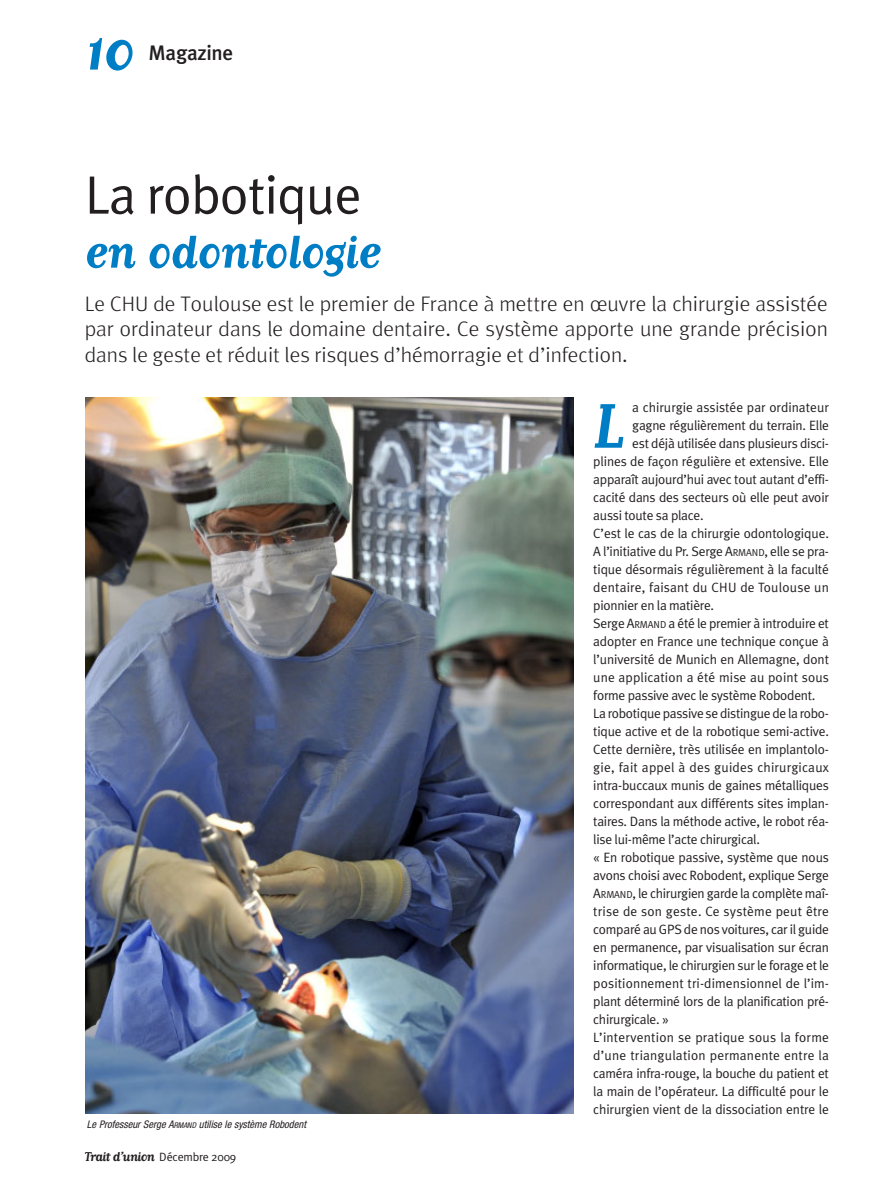
<style>
.page{position:relative;width:893px;height:1191px;background:#fff}
.page>*{position:absolute;margin:0;border:0;box-sizing:border-box;transform-origin:0 0}
.t1{font:700 73.8px "Matrix Script";color:#007ec5}
.t2{font:700 67.5px "Matrix Script";color:#007ec5}
.t3{font:700 54px "Matrix Script";letter-spacing:-.015em;color:#007ec5}
.t4{font:54px "Meta Plus Normal";letter-spacing:-.015em;color:#231f20}
.t5{font:300 21px/25.5px "Meta";color:#231f20;text-align:justify}
.t6{font:500 21px "Meta Plus";letter-spacing:-.015em;color:#231f20}
.t7{font:700 15px "Matrix Script";letter-spacing:-.04em;color:#231f20}
.t8{font:13.5px "Meta Plus Normal";letter-spacing:-.015em;color:#231f20}
.t9{font:13.5px "Meta Plus Normal";letter-spacing:.015em;color:#231f20}
.t10{font:13.5px "Meta Plus Normal";letter-spacing:.01em;color:#231f20}
.t11{font:italic condensed 10.5px "Helvetica Neue";color:#231f20}
.s1{font-size:10.2px}
.s2{font-size:7.8px}
.s3{font-family:"Meta Plus Normal";font-weight:400;font-size:12px}
</style>
<div class="page">
<img style="left:86px;top:397px;width:488px;height:716px">
<h2 class="t2" style="left:85px;top:7px;width:51px">10</h2>
<h3 class="t6" style="left:149px;top:42px;width:86px">Magazine</h3>
<h3 class="t4" style="left:85px;top:175px;width:278px">La robotique</h3>
<h3 class="t3" style="left:85px;top:217px;width:298px">en odontologie</h3>
<h3 class="t5" style="left:85px;top:293px;width:745px">Le CHU de Toulouse est le premier de France à mettre en œuvre la chirurgie assistée par ordinateur dans le domaine dentaire. Ce système apporte une grande précision dans le geste et réduit les risques d’hémorragie et d’infection.</h3>
<h1 class="t1" style="left:593px;top:379px;width:33px">L</h1>
<p class="t8" style="left:632px;top:402px;width:198px">a chirurgie assistée par ordinateur</p>
<p class="t8" style="left:632px;top:420px;width:198px">gagne régulièrement du terrain. Elle</p>
<p class="t8" style="left:632px;top:438px;width:198px">est déjà utilisée dans plusieurs disci-</p>
<p class="t8" style="left:593px;top:456px;width:237px">plines de façon régulière et extensive. Elle</p>
<p class="t8" style="left:593px;top:474px;width:237px">apparaît aujourd’hui avec tout autant d’effi-</p>
<p class="t8" style="left:593px;top:492px;width:237px">cacité dans des secteurs où elle peut avoir</p>
<p class="t8" style="left:593px;top:510px;width:112px">aussi toute sa place.</p>
<p class="t8" style="left:593px;top:528px;width:237px">C’est le cas de la chirurgie odontologique.</p>
<p class="t8" style="left:593px;top:546px;width:237px">A l’initiative du Pr. Serge A<span class="s1">RMAND</span>, elle se pra-</p>
<p class="t8" style="left:593px;top:564px;width:237px">tique désormais régulièrement à la faculté</p>
<p class="t9" style="left:593px;top:582px;width:237px">dentaire, faisant du CHU de Toulouse un</p>
<p class="t8" style="left:593px;top:600px;width:122px">pionnier en la matière.</p>
<p class="t8" style="left:593px;top:618px;width:237px">Serge A<span class="s1">RMAND</span> a été le premier à introduire et</p>
<p class="t8" style="left:593px;top:636px;width:237px">adopter en France une technique conçue à</p>
<p class="t8" style="left:593px;top:654px;width:237px">l’université de Munich en Allemagne, dont</p>
<p class="t10" style="left:593px;top:672px;width:237px">une application a été mise au point sous</p>
<p class="t8" style="left:593px;top:690px;width:224px">forme passive avec le système Robodent.</p>
<p class="t8" style="left:593px;top:708px;width:237px">La robotique passive se distingue de la robo-</p>
<p class="t8" style="left:593px;top:726px;width:237px">tique active et de la robotique semi-active.</p>
<p class="t8" style="left:593px;top:744px;width:237px">Cette dernière, très utilisée en implantolo-</p>
<p class="t9" style="left:593px;top:762px;width:237px">gie, fait appel à des guides chirurgicaux</p>
<p class="t8" style="left:593px;top:780px;width:237px">intra-buccaux munis de gaines métalliques</p>
<p class="t8" style="left:593px;top:798px;width:237px">correspondant aux différents sites implan-</p>
<p class="t8" style="left:593px;top:816px;width:237px">taires. Dans la méthode active, le robot réa-</p>
<p class="t8" style="left:593px;top:834px;width:168px">lise lui-même l’acte chirurgical.</p>
<p class="t8" style="left:593px;top:852px;width:237px">« En robotique passive, système que nous</p>
<p class="t8" style="left:593px;top:870px;width:237px">avons choisi avec Robodent, explique Serge</p>
<p class="t8" style="left:593px;top:888px;width:237px">A<span class="s1">RMAND</span>, le chirurgien garde la complète maî-</p>
<p class="t9" style="left:593px;top:906px;width:237px">trise de son geste. Ce système peut être</p>
<p class="t8" style="left:593px;top:924px;width:237px">comparé au GPS de nos voitures, car il guide</p>
<p class="t8" style="left:593px;top:942px;width:237px">en permanence, par visualisation sur écran</p>
<p class="t8" style="left:593px;top:960px;width:237px">informatique, le chirurgien sur le forage et le</p>
<p class="t10" style="left:593px;top:978px;width:237px">positionnement tri-dimensionnel de l’im-</p>
<p class="t8" style="left:593px;top:996px;width:237px">plant déterminé lors de la planification pré-</p>
<p class="t8" style="left:593px;top:1014px;width:77px">chirurgicale. »</p>
<p class="t9" style="left:593px;top:1032px;width:237px">L’intervention se pratique sous la forme</p>
<p class="t9" style="left:593px;top:1050px;width:237px">d’une triangulation permanente entre la</p>
<p class="t8" style="left:593px;top:1068px;width:237px">caméra infra-rouge, la bouche du patient et</p>
<p class="t8" style="left:593px;top:1086px;width:237px">la main de l’opérateur. La difficulté pour le</p>
<p class="t8" style="left:593px;top:1104px;width:237px">chirurgien vient de la dissociation entre le</p>
<p class="t11" style="left:87px;top:1120px;width:221px">Le Professeur Serge A<span class="s2">RMAND</span> utilise le système Robodent</p>
<p class="t7" style="left:85px;top:1147px;width:153px">Trait d’union <span class="s3">Décembre 2009</span></p>
</div>
